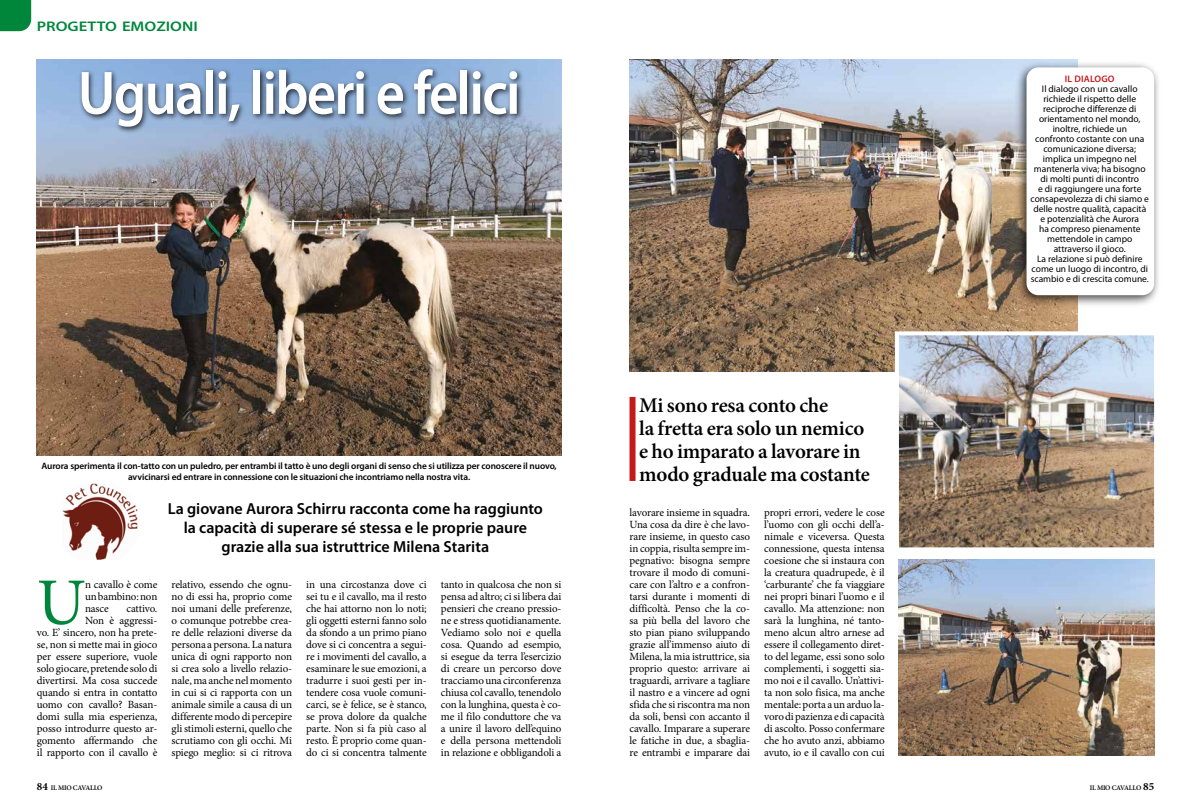
<style>
.page{position:relative;width:1191px;height:808px;background:#fff}
.page>*{position:absolute;margin:0;border:0;box-sizing:border-box;transform-origin:0 0}
.t1{font:66.4px "Minion Pro";color:#00863b}
.t2{font:600 61.8px "Myriad Pro";letter-spacing:-.03em;color:#fff;scale:.92 1}
.t3{font:600 21px/23px "Minion Pro";letter-spacing:-.01em;color:#000}
.t4{font:600 16px/19px "Myriad Pro";color:#000;text-align:center}
.t5{font:600 14px "Myriad Pro";color:#00863b;scale:1.2 1}
.t6{font:11px/12px "Minion Pro";letter-spacing:-.01em;color:#000;text-align:justify}
.t7{font:9.5px/10px "Myriad Pro";color:#000;text-align:center}
.t8{font:600 9.5px "Myriad Pro";letter-spacing:.02em;color:#c51a1b}
.t9{font:600 9.3px/10.3px "Myriad Pro";letter-spacing:-.01em;color:#000;text-align:center}
.t10{font:600 7px "Minion Pro";letter-spacing:-.03em;color:#000}
.s1{font-weight:700;font-size:11px}
</style>
<div class="page">
<svg style="left:0;top:0;width:31px;height:31px"></svg>
<img style="left:37px;top:60px;width:524px;height:396px">
<div style="left:78px;top:66px;width:446px;height:68px;background:#000;opacity:.75"></div>
<img style="left:62px;top:484px;width:75px;height:76px">
<img style="left:899px;top:559px;width:255px;height:197px">
<img style="left:629px;top:60px;width:448px;height:312px">
<img style="left:900px;top:336px;width:253px;height:210px">
<div style="left:895px;top:331px;width:263px;height:220px;border:4px solid #fff"></div>
<div style="left:629px;top:397px;width:6px;height:84px;background:#c51a1b"></div>
<div style="left:1014px;top:61px;width:146px;height:247px;background:#000;opacity:.75"></div>
<div style="left:1026px;top:67px;width:128px;height:228px;background:#fff;border-radius:12px"></div>
<p class="t5" style="left:37px;top:19px;width:136px">PROGETTO EMOZIONI</p>
<h2 class="t2" style="left:78px;top:59px;width:483px">Uguali, liberi e felici</h2>
<p class="t9" style="left:42px;top:461px;width:516px">Aurora sperimenta il con-tatto con un puledro, per entrambi il tatto è uno degli organi di senso che si utilizza per conoscere il nuovo, avvicinarsi ed entrare in connessione con le situazioni che incontriamo nella nostra vita.</p>
<h1 class="t1" style="left:37px;top:558px;width:50px">U</h1>
<p class="t6" style="left:85px;top:578px;width:74px">n cavallo è come un bambino: non nasce</p>
<p class="t6" style="left:37px;top:602px;width:122px;text-align:right">cattivo.<br>Non è aggressi-<br>vo. E’ sincero, non ha prete&shy;se, non si mette mai in gioco per essere superiore, vuole solo giocare, pretende solo di divertirsi. Ma cosa succede quando si entra in contatto uomo con cavallo? Basan&shy;domi sulla mia esperienza, posso introdurre questo ar&shy;gomento affermando che il rapporto con il cavallo è</p>
<h3 class="t4" style="left:168px;top:499px;width:377px">La giovane Aurora Schirru racconta come ha raggiunto la capacità di superare sé stessa e le proprie paure grazie alla sua istruttrice Milena Starita</h3>
<p class="t6" style="left:172px;top:578px;width:122px">relativo, essendo che ognu&shy;no di essi ha, proprio come noi umani delle preferenze, o comunque potrebbe crea&shy;re delle relazioni diverse da persona a persona. La natura unica di ogni rapporto non si crea solo a livello relazio&shy;nale, ma anche nel momento in cui si ci rapporta con un animale simile a causa di un differente modo di percepire gli stimoli esterni, quello che scrutiamo con gli occhi. Mi spiego meglio: si ci ritrova</p>
<p class="t6" style="left:306px;top:578px;width:122px">in una circostanza dove ci sei tu e il cavallo, ma il resto che hai attorno non lo noti; gli oggetti esterni fanno solo da sfondo a un primo piano dove si ci concentra a segui&shy;re i movimenti del cavallo, a esaminare le sue emozioni, a tradurre i suoi gesti per in&shy;tendere cosa vuole comuni&shy;carci, se è felice, se è stanco, se prova dolore da qualche parte. Non si fa più caso al resto. È proprio come quan&shy;do ci si concentra talmente</p>
<p class="t6" style="left:441px;top:578px;width:122px">tanto in qualcosa che non si pensa ad altro; ci si libera dai pensieri che creano pressio&shy;ne e stress quotidianamente.<br>Vediamo solo noi e quella cosa. Quando ad esempio, si esegue da terra l’esercizio di creare un percorso dove tracciamo una circonferenza chiusa col cavallo, tenendolo con la lunghina, questa è co&shy;me il filo conduttore che va a unire il lavoro dell’equino e della persona mettendoli in relazione e obbligandoli a</p>
<h3 class="t3" style="left:639px;top:394px;width:232px">Mi sono resa conto che<br>la fretta era solo un nemico e ho imparato a lavorare in modo graduale ma costante</h3>
<p class="t6" style="left:629px;top:506px;width:122px">lavorare insieme in squadra.<br>Una cosa da dire è che lavo&shy;rare insieme, in questo caso in coppia, risulta sempre im&shy;pegnativo: bisogna sempre trovare il modo di comuni&shy;care con l’altro e a confron&shy;tarsi durante i momenti di difficoltà. Penso che la co&shy;sa più bella del lavoro che sto pian piano sviluppando grazie all’immenso aiuto di Milena, la mia istruttrice, sia proprio questo: arrivare ai traguardi, arrivare a tagliare il nastro e a vincere ad ogni sfida che si riscontra ma non da soli, bensì con accanto il cavallo. Imparare a superare le fatiche in due, a sbaglia&shy;re entrambi e imparare dai</p>
<p class="t6" style="left:764px;top:506px;width:122px">propri errori, vedere le cose l’uomo con gli occhi dell’a&shy;nimale e viceversa. Questa connessione, questa intensa coesione che si instaura con la creatura quadrupede, è il ‘carburante’ che fa viaggiare nei propri binari l’uomo e il cavallo. Ma attenzione: non sarà la lunghina, né tanto&shy;meno alcun altro arnese ad essere il collegamento diret&shy;to del legame, essi sono solo complementi, i soggetti sia&shy;mo noi e il cavallo. Un’attivi&shy;ta non solo fisica, ma anche mentale: porta a un arduo la&shy;voro di pazienza e di capacità di ascolto. Posso confermare che ho avuto anzi, abbiamo avuto, io e il cavallo con cui</p>
<p class="t8" style="left:1065px;top:73px;width:51px">IL DIALOGO</p>
<p class="t7" style="left:1030px;top:84px;width:120px">Il dialogo con un cavallo richiede il rispetto delle reciproche differenze di orientamento nel mondo, inoltre, richiede un<br>confronto costante con una comunicazione diversa; implica un impegno nel mantenerla viva; ha bisogno di molti punti di incontro<br>e di raggiungere una forte consapevolezza di chi siamo e delle nostre qualità, capacità e potenzialità che Aurora<br>ha compreso pienamente mettendole in campo attraverso il gioco.<br>La relazione si può definire come un luogo di incontro, di scambio e di crescita comune.</p>
<p class="t10" style="left:37px;top:783px;width:67px"><span class="s1">84</span> IL MIO CAVALLO</p>
<p class="t10" style="left:1089px;top:783px;width:66px">IL MIO CAVALLO <span class="s1">85</span></p>
</div>
